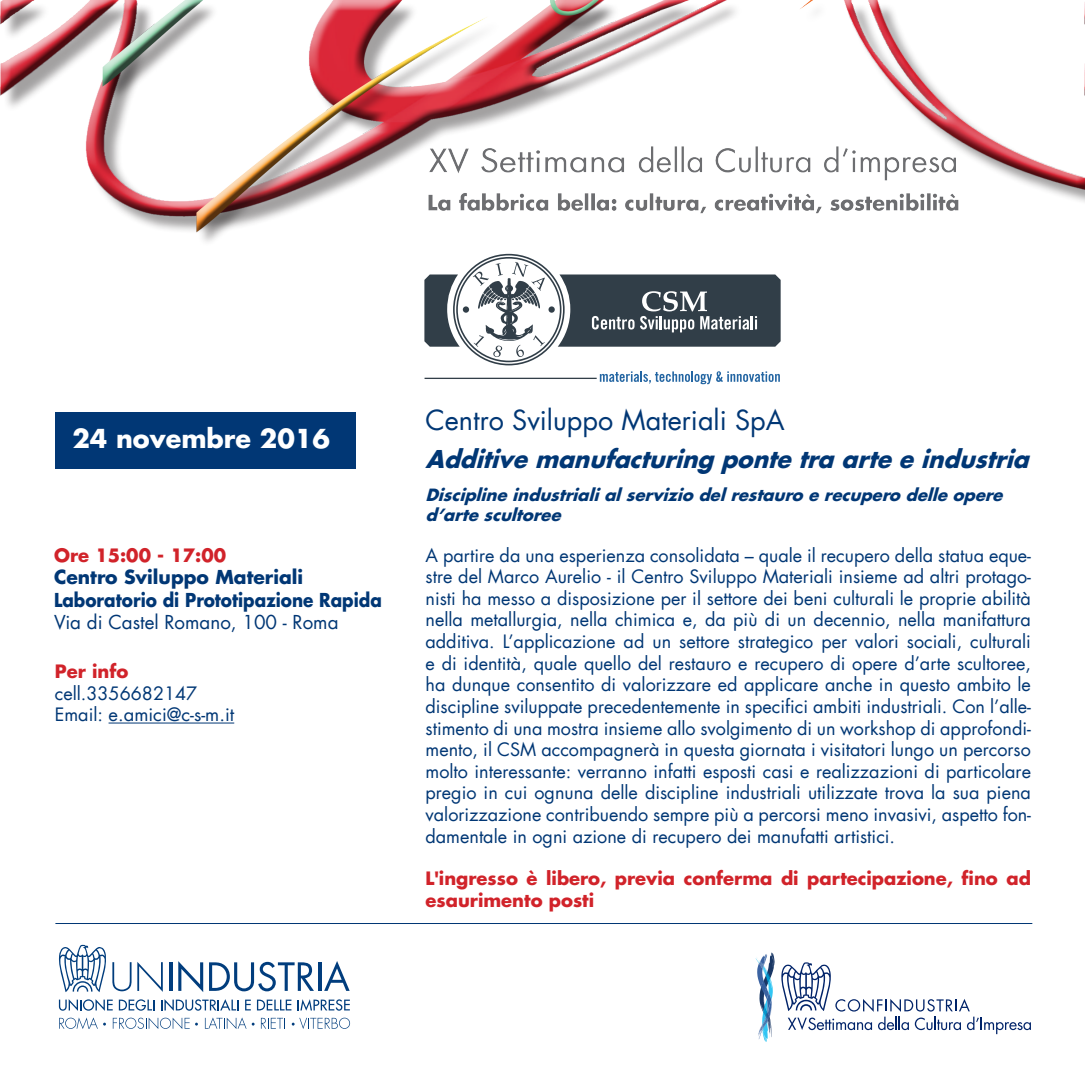
<style>
.page{position:relative;width:1085px;height:1085px;background:#fff}
.page>*{position:absolute;margin:0;border:0;box-sizing:border-box;transform-origin:0 0}
.t1{font:27px "Futura LT";color:#013775}
.t2{font:700 25.5px "Futura LT";color:#fff}
.t3{font:italic 700 24px "Futura LT";color:#013775}
.t4{font:700 18.75px "Futura LT";color:#013775;scale:.9 1}
.t5{font:18.75px "Futura LT";color:#013775}
.t6{font:700 18.75px "Futura LT";color:#013775}
.t7{font:18px/21.6px "Futura LT";color:#013775;text-align:justify}
.t8{font:700 18px/21.6px "Futura LT";color:#d1232a}
.t9{font:italic 700 16.5px/19.8px "Futura LT";color:#013775}
</style>
<div class="page">
<div style="left:55px;top:412px;width:300px;height:57px;background:#013775"></div>
<hr style="left:108px;top:722px;width:126px;height:1px;background:#013775">
<img style="left:0;top:0;width:1084px;height:242px">
<svg style="left:755px;top:952px;width:19px;height:89px"></svg>
<svg style="left:781px;top:962px;width:249px;height:71px"></svg>
<svg style="left:137px;top:962px;width:26px;height:29px"></svg>
<svg style="left:59px;top:944px;width:72px;height:48px"></svg>
<hr style="left:169px;top:962px;width:3px;height:28px;background:#013d7d">
<svg style="left:178px;top:961px;width:25px;height:30px"></svg>
<svg style="left:209px;top:961px;width:105px;height:30px"></svg>
<hr style="left:318px;top:962px;width:3px;height:28px;background:#013d7d">
<svg style="left:324px;top:961px;width:25px;height:29px"></svg>
<svg style="left:59px;top:999px;width:54px;height:11px"></svg>
<svg style="left:119px;top:999px;width:35px;height:11px"></svg>
<svg style="left:161px;top:999px;width:77px;height:11px"></svg>
<svg style="left:245px;top:999px;width:6px;height:11px"></svg>
<svg style="left:257px;top:999px;width:34px;height:11px"></svg>
<svg style="left:297px;top:999px;width:53px;height:11px"></svg>
<svg style="left:205px;top:1017px;width:41px;height:11px"></svg>
<svg style="left:261px;top:1017px;width:24px;height:11px"></svg>
<svg style="left:59px;top:1017px;width:47px;height:11px"></svg>
<svg style="left:113px;top:1017px;width:85px;height:11px"></svg>
<svg style="left:292px;top:1017px;width:58px;height:11px"></svg>
<hr style="left:55px;top:922px;width:977px;height:1px;background:#013775">
<svg style="left:424px;top:253px;width:356px;height:131px"></svg>
<img style="left:1084px;top:0;width:1px;height:246px">
<p class="t2" style="left:72px;top:421px;width:259px">24 novembre 2016</p>
<p class="t8" style="left:54px;top:544px;width:173px">Ore 15:00 - 17:00</p>
<p class="t6" style="left:54px;top:564px;width:250px">Centro Sviluppo Materiali</p>
<p class="t4" style="left:54px;top:587px;width:366px">Laboratorio di Prototipazione Rapida</p>
<p class="t5" style="left:54px;top:610px;width:286px">Via di Castel Romano, 100 - Roma</p>
<p class="t8" style="left:55px;top:660px;width:75px">Per info</p>
<p class="t7" style="left:55px;top:682px;width:144px">cell.3356682147</p>
<p class="t7" style="left:55px;top:704px;width:181px">Email: e.amici@c-s-m.it</p>
<p class="t1" style="left:425px;top:402px;width:360px">Centro Sviluppo Materiali SpA</p>
<p class="t3" style="left:425px;top:442px;width:612px">Additivemanufacturing pontetra arteeindustria</p>
<p class="t9" style="left:425px;top:484px;width:584px">Disciplineindustrialialservizio delrestauro erecupero delleopere d’artescultoree</p>
<p class="t7" style="left:425px;top:544px;width:607px">A partire da una esperienza consolidata – quale il recupero della statua eque&shy;stre del Marco Aurelio - il Centro Sviluppo Materiali insieme ad altri protago&shy;nisti ha messo a disposizione per il settore dei beni culturali le proprie abilità nella metallurgia, nella chimica e, da più di un decennio, nella manifattura additiva. L’applicazione ad un settore strategico per valori sociali, culturali e di identità, quale quello del restauro e recupero di opere d’arte scultoree, ha dunque consentito di valorizzare ed applicare anche in questo ambito le discipline sviluppate precedentemente in specifici ambiti industriali. Con l’alle&shy;stimento di una mostra insieme allo svolgimento di un workshop di approfondi&shy;mento, il CSM accompagnerà in questa giornata i visitatori lungo un percorso molto interessante: verranno infatti esposti casi e realizzazioni di particolare pregio in cui ognuna delle discipline industriali utilizzate trova la sua piena valorizzazione contribuendo sempre più a percorsi meno invasivi, aspetto fon&shy;damentale in ogni azione di recupero dei manufatti artistici.</p>
<p class="t8" style="left:425px;top:867px;width:607px">L'ingresso è libero, previa conferma di partecipazione, fino ad esaurimento posti</p>
</div>
